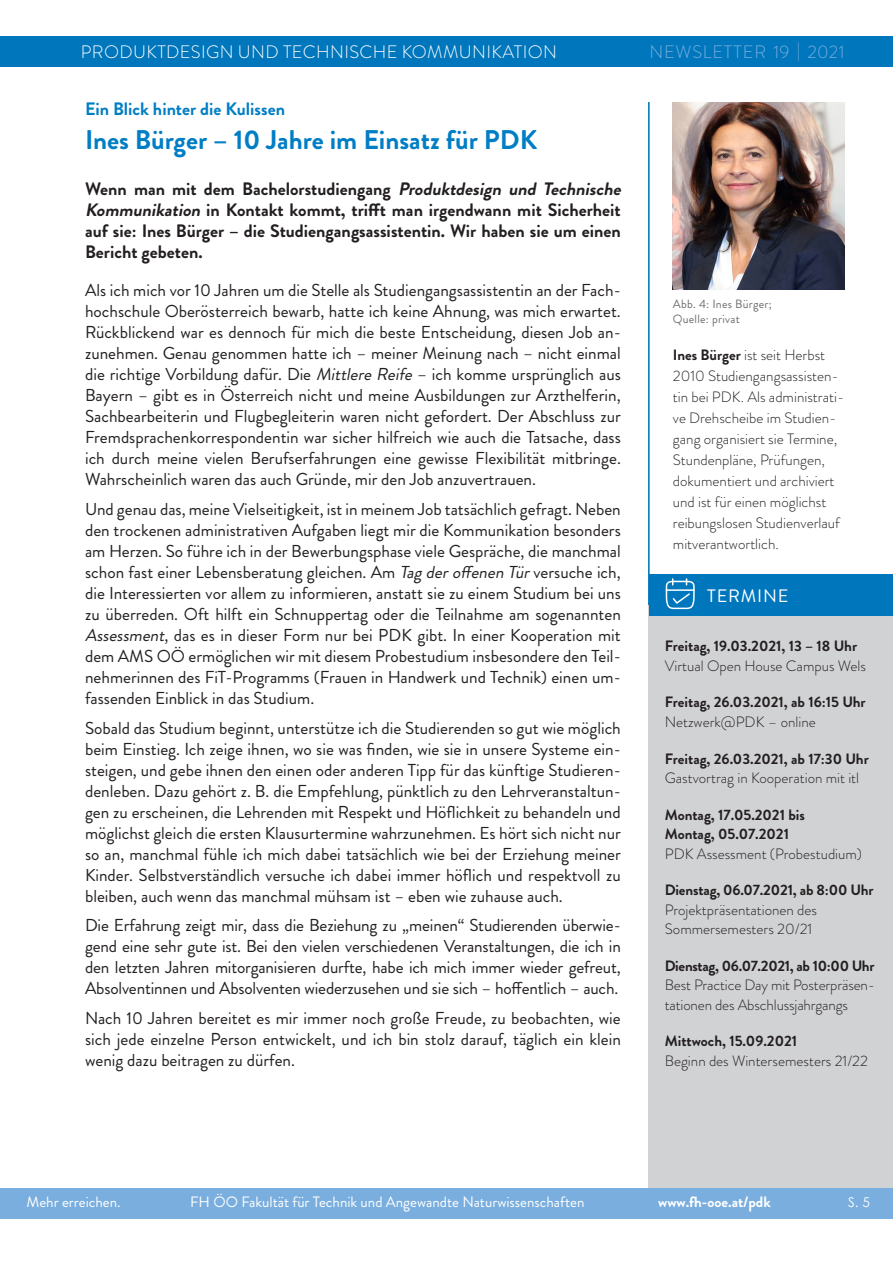
<style>
.page{position:relative;width:893px;height:1263px;background:#fff}
.page>*{position:absolute;margin:0;border:0;box-sizing:border-box;transform-origin:0 0}
.Ueberschrift_2{font:700 27px "Brandon Grotesque";color:#007ec5}
.Introtext{font:700 18px/21px "Brandon Grotesque";color:#231f20}
.t1{font:300 18px "Brandon Grotesque";letter-spacing:.02em;color:#fff}
.Ueberschrift_1{font:700 18px "Brandon Grotesque";color:#007ec5}
.t2{font:300 18px "Brandon Grotesque";letter-spacing:.04em;color:#79aede}
.Termine{font:18px "Brandon Grotesque";letter-spacing:.045em;color:#fff}
.Fliesstext{font:17.25px/21px "Brandon Grotesque";color:#231f20;text-align:justify}
.Fliesstext_LezterAbs{font:17.25px/21px "Brandon Grotesque";color:#231f20;text-align:justify}
.Bildtext{font:300 15px/21px "Brandon Grotesque";color:#231f20}
.text_termine{font:300 15px/19.5px "Brandon Grotesque";color:#231f20}
.text_termine_bold{font:700 15px/19.5px "Brandon Grotesque";color:#231f20}
.t3{font:15px "Brandon Grotesque";color:#fff}
.text_termine_bold-2{font:700 15px "Brandon Grotesque";letter-spacing:-.02em;color:#231f20}
.t4{font:700 15px "Brandon Grotesque";color:#fff}
.t5{font:13.5px "Century Gothic";color:#fff}
.t6{font:12px/15px "Brandon Grotesque";letter-spacing:.02em;color:#6c6d70}
.s1{font-style:italic}
.s2{font-weight:700}
</style>
<div class="page">
<div style="left:0;top:36px;width:893px;height:31px;background:#0076bc"></div>
<hr style="left:648px;top:102px;width:1px;height:1063px;background:#0076bc">
<img style="left:673px;top:102px;width:171px;height:187px">
<div style="left:0;top:1188px;width:893px;height:30px;background:#79aede"></div>
<div style="left:648px;top:606px;width:245px;height:582px;background:#d1d2d4"></div>
<div style="left:649px;top:574px;width:244px;height:42px;background:#0076bc"></div>
<svg style="left:665px;top:578px;width:30px;height:32px"></svg>
<hr style="left:666px;top:589px;width:29px;height:2px;background:#fff">
<p class="t1" style="left:81px;top:39px;width:478px">PRODUKTDESIGN UND TECHNISCHE KOMMUNIKATION</p>
<p class="t2" style="left:649px;top:39px;width:197px">NEWSLETTER 19 | 2021</p>
<p class="Ueberschrift_1" style="left:85px;top:96px;width:202px">Ein Blick hinter die Kulissen</p>
<p class="Ueberschrift_2" style="left:85px;top:121px;width:454px">Ines Bürger – 10 Jahre im Einsatz für PDK</p>
<p class="Introtext" style="left:85px;top:179px;width:542px">Wenn man mit dem Bachelorstudiengang <span class="s1">Produktdesign und Technische Kommunikation</span> in Kontakt kommt, trifft man irgendwann mit Sicherheit auf sie: Ines Bürger – die Studiengangsassistentin. Wir haben sie um einen Bericht gebeten.</p>
<p class="Fliesstext" style="left:85px;top:280px;width:537px">Als ich mich vor 10 Jahren um die Stelle als Studiengangsassistentin an der Fach&shy;hochschule Oberösterreich bewarb, hatte ich keine Ahnung, was mich erwartet.<br>Rückblickend war es dennoch für mich die beste Entscheidung, diesen Job an&shy;zunehmen. Genau genommen hatte ich – meiner Meinung nach – nicht einmal die richtige Vorbildung dafür. Die <span class="s1">MittlereReife</span>– ich komme ursprünglich aus Bayern – gibt es in Österreich nicht und meine Ausbildungen zur Arzthelferin, Sachbearbeiterin und Flugbegleiterin waren nicht gefordert. Der Abschluss zur Fremdsprachenkorrespondentin war sicher hilfreich wie auch die Tatsache, dass ich durch meine vielen Berufserfahrungen eine gewisse Flexibilität mitbringe.<br>Wahrscheinlich waren das auch Gründe, mir den Job anzuvertrauen.</p>
<p class="Fliesstext" style="left:85px;top:499px;width:537px">Und genau das, meine Vielseitigkeit, ist in meinem Job tatsächlich gefragt. Neben den trockenen administrativen Aufgaben liegt mir die Kommunikation besonders am Herzen. So führe ich in der Bewerbungsphase viele Gespräche, die manchmal schon fast einer Lebensberatung gleichen. Am <span class="s1">Tagderoffenen Tür</span>versuche ich, die Interessierten vor allem zu informieren, anstatt sie zu einem Studium bei uns zu überreden. Oft hilft ein Schnuppertag oder die Teilnahme am sogenannten <span class="s1">Assessment</span>, das es in dieser Form nur bei PDK gibt. In einer Kooperation mit dem AMS OÖ ermöglichen wir mit diesem Probestudium insbesondere den Teil&shy;nehmerinnen des FiT-Programms (Frauen in Handwerk und Technik) einen um&shy;fassenden Einblick in das Studium.</p>
<p class="Fliesstext" style="left:85px;top:717px;width:537px">Sobald das Studium beginnt, unterstütze ich die Studierenden so gut wie möglich beim Einstieg. Ich zeige ihnen, wo sie was finden, wie sie in unsere Systeme ein&shy;steigen, und gebe ihnen den einen oder anderen Tipp für das künftige Studieren&shy;denleben. Dazu gehört z. B. die Empfehlung, pünktlich zu den Lehrveranstaltun&shy;gen zu erscheinen, die Lehrenden mit Respekt und Höflichkeit zu behandeln und möglichst gleich die ersten Klausurtermine wahrzunehmen. Es hört sich nicht nur so an, manchmal fühle ich mich dabei tatsächlich wie bei der Erziehung meiner Kinder. Selbstverständlich versuche ich dabei immer höflich und respektvoll zu bleiben, auch wenn das manchmal mühsam ist – eben wie zuhause auch.</p>
<p class="Fliesstext" style="left:85px;top:915px;width:537px">Die Erfahrung zeigt mir, dass die Beziehung zu „meinen“ Studierenden überwie&shy;gend eine sehr gute ist. Bei den vielen verschiedenen Veranstaltungen, die ich in den letzten Jahren mitorganisieren durfte, habe ich mich immer wieder gefreut, Absolventinnen und Absolventen wiederzusehen und sie sich – hoffentlich – auch.</p>
<p class="Fliesstext_LezterAbs" style="left:85px;top:1007px;width:537px">Nach 10 Jahren bereitet es mir immer noch große Freude, zu beobachten, wie sich jede einzelne Person entwickelt, und ich bin stolz darauf, täglich ein klein wenig dazu beitragen zu dürfen.</p>
<p class="t6" style="left:673px;top:296px;width:101px">Abb. 4: Ines Bürger;<br>Quelle: privat</p>
<p class="Bildtext" style="left:673px;top:344px;width:173px"><span class="s2">Ines Bürger</span> ist seit Herbst<br>2010 Studiengangsassisten&shy;tin bei PDK. Als administrati&shy;ve Drehscheibe im Studien&shy;gang organisiert sie Termine,<br>Stundenpläne, Prüfungen, dokumentiert und archiviert und ist für einen möglichst reibungslosen Studienverlauf mitverantwortlich.</p>
<p class="Termine" style="left:707px;top:583px;width:83px">TERMINE</p>
<p class="text_termine_bold" style="left:665px;top:637px;width:194px">Freitag, 19.03.2021, 13 – 18 Uhr</p>
<p class="text_termine" style="left:665px;top:656px;width:203px">Virtual Open House Campus Wels</p>
<p class="text_termine_bold" style="left:665px;top:693px;width:202px">Freitag, 26.03.2021, ab 16:15 Uhr</p>
<p class="text_termine" style="left:665px;top:712px;width:153px">Netzwerk@PDK – online</p>
<p class="text_termine_bold" style="left:665px;top:749px;width:206px">Freitag, 26.03.2021, ab 17:30 Uhr</p>
<p class="text_termine" style="left:665px;top:768px;width:196px">Gastvortrag in Kooperation mit itl</p>
<p class="text_termine_bold" style="left:665px;top:805px;width:142px">Montag, 17.05.2021 bis<br>Montag, 05.07.2021</p>
<p class="text_termine" style="left:665px;top:844px;width:199px">PDK Assessment (Probestudium)</p>
<p class="text_termine_bold" style="left:665px;top:880px;width:210px">Dienstag, 06.07.2021, ab 8:00 Uhr</p>
<p class="text_termine" style="left:665px;top:900px;width:154px">Projektpräsentationen des<br>Sommersemesters 20/21</p>
<p class="text_termine_bold-2" style="left:665px;top:955px;width:211px">Dienstag, 06.07.2021, ab 10:00 Uhr</p>
<p class="text_termine" style="left:665px;top:975px;width:212px">Best Practice Day mit Posterpräsen&shy;tationen des Abschlussjahrgangs</p>
<p class="text_termine_bold" style="left:665px;top:1031px;width:134px">Mittwoch, 15.09.2021</p>
<p class="text_termine" style="left:665px;top:1051px;width:205px">Beginn des Wintersemesters 21/22</p>
<p class="t3" style="left:27px;top:1192px;width:93px">Mehr erreichen.</p>
<p class="t3" style="left:190px;top:1192px;width:396px">FH ÖO Fakultät für Technik und Angewandte Naturwissenschaften</p>
<p class="t4" style="left:658px;top:1191px;width:114px">www.fh-ooe.at/pdk</p>
<p class="t5" style="left:848px;top:1193px;width:23px">S. 5</p>
</div>
